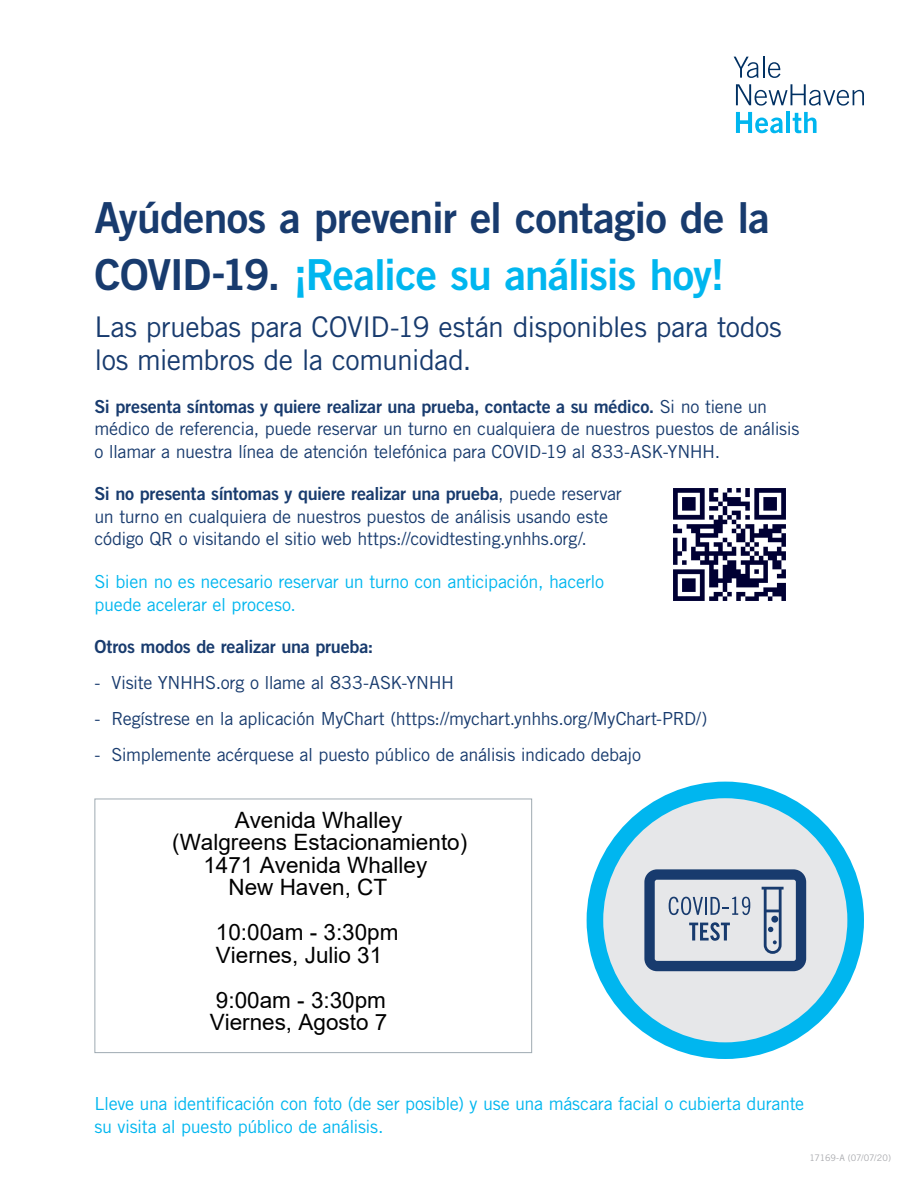
<style>
.page{position:relative;width:918px;height:1188px;background:#fff}
.page>*{position:absolute;margin:0;border:0;box-sizing:border-box;transform-origin:0 0}
.t1{font:42.75px/57px "Trade Gothic LT Std Bd 2";letter-spacing:-.025em;color:#183b6e}
.t2{font:28.5px/33px "Trade Gothic LT Std";letter-spacing:-.02em;color:#183b6e}
.t3{font:22.5px/22.5px "Arial";color:#000}
.subhead{font:18px/22.5px "Trade Gothic LT Std";letter-spacing:-.02em;color:#183b6e}
.subhead-2{font:18px/22.5px "Trade Gothic LT Std";letter-spacing:-.02em;color:#00b6ef}
.subhead-3{font:18px "Trade Gothic LT Std Bd 2";letter-spacing:-.01em;color:#183b6e}
.t4{font:9px "Trade Gothic LT Std";letter-spacing:-.015em;color:#a8a9ad}
.s1{color:#00b6ef}
.s2{font-family:"Trade Gothic LT Std Bd 2"}
</style>
<div class="page">
<svg style="left:734px;top:57px;width:25px;height:21px"></svg>
<hr style="left:763px;top:57px;width:2px;height:21px;background:#003062">
<svg style="left:768px;top:62px;width:13px;height:16px"></svg>
<svg style="left:736px;top:84px;width:128px;height:22px"></svg>
<svg style="left:736px;top:112px;width:47px;height:21px"></svg>
<hr style="left:786px;top:112px;width:4px;height:21px;background:#00b6ef">
<svg style="left:793px;top:112px;width:24px;height:21px"></svg>
<svg style="left:587px;top:782px;width:277px;height:277px;fill:#e6e7ea"></svg>
<svg style="left:644px;top:869px;width:162px;height:102px;background:#98a6ba"></svg>
<div style="left:94px;top:799px;width:438px;height:254px;border:1px solid #9faab2"></div>
<img style="left:673px;top:488px;width:113px;height:113px">
<p class="t1" style="left:94px;top:189px;width:677px">Ayúdenos a prevenir el contagio de la<br>COVID-19. <span class="s1">¡Realice su análisis hoy!</span></p>
<p class="t2" style="left:94px;top:310px;width:689px">Las pruebas para COVID-19 están disponibles para todos los miembros de la comunidad.</p>
<p class="subhead" style="left:94px;top:395px;width:706px"><span class="s2">Si presenta síntomas y quiere realizar una prueba, contacte a su médico.</span> Si no tiene un médico de referencia, puede reservar un turno en cualquiera de nuestros puestos de análisis o llamar a nuestra línea de atención telefónica para COVID-19 al 833-ASK-YNHH.</p>
<p class="subhead" style="left:94px;top:482px;width:529px"><span class="s2">Si no presenta síntomas y quiere realizar una prueba</span>, puede reservar un turno en cualquiera de nuestros puestos de análisis usando este código QR o visitando el sitio web https://covidtesting.ynhhs.org/.</p>
<p class="subhead-2" style="left:94px;top:570px;width:511px">Si bien no es necesario reservar un turno con anticipación, hacerlo puede acelerar el proceso.</p>
<p class="subhead-3" style="left:94px;top:636px;width:280px">Otros modos de realizar una prueba:</p>
<p class="subhead" style="left:94px;top:671px;width:361px">- Visite YNHHS.org o llame al 833-ASK-YNHH</p>
<p class="subhead" style="left:94px;top:707px;width:615px">- Regístrese en la aplicación MyChart (https://mychart.ynhhs.org/MyChart-PRD/)</p>
<p class="subhead" style="left:94px;top:743px;width:548px">- Simplemente acérquese al puesto público de análisis indicado debajo</p>
<p class="t3" style="left:235px;top:808px;width:169px">Avenida Whalley</p>
<p class="t3" style="left:172px;top:831px;width:297px">(Walgreens Estacionamiento)</p>
<p class="t3" style="left:203px;top:853px;width:225px">1471 Avenida Whalley</p>
<p class="t3" style="left:228px;top:876px;width:160px">New Haven, CT</p>
<p class="t3" style="left:216px;top:921px;width:184px">10:00am - 3:30pm<br>Viernes, Julio 31</p>
<p class="t3" style="left:210px;top:988px;width:179px">9:00am - 3:30pm<br>Viernes, Agosto 7</p>
<p class="subhead-2" style="left:94px;top:1092px;width:711px">Lleve una identificación con foto (de ser posible) y use una máscara facial o cubierta durante su visita al puesto público de análisis.</p>
<p class="t4" style="left:810px;top:1152px;width:83px">17169-A (07/07/20)</p>
</div>
